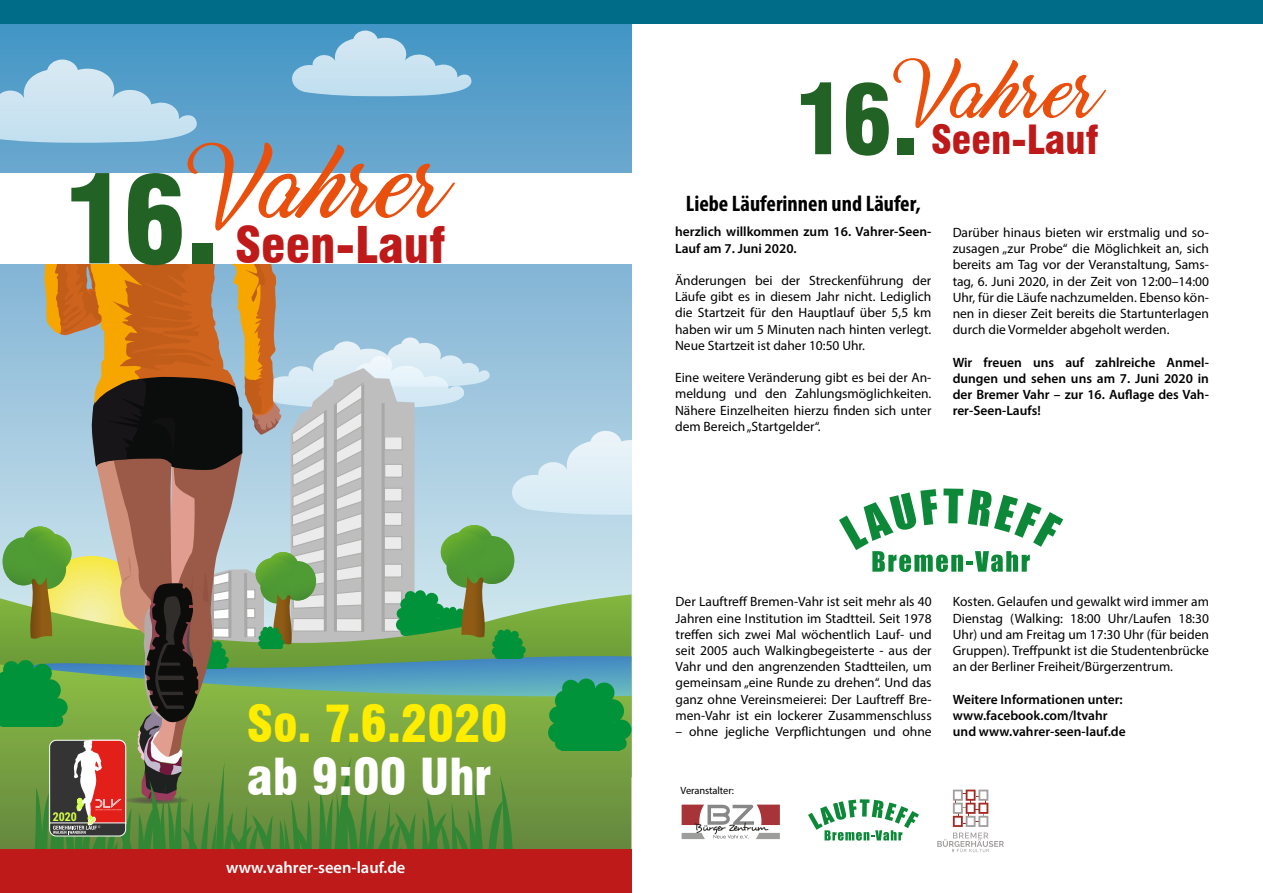
<style>
.page{position:relative;width:1263px;height:893px;background:#fff}
.page>*{position:absolute;margin:0;border:0;box-sizing:border-box;transform-origin:0 0}
.t1{font:900 condensed 119.25px "Swiss 721 BT";color:#226224}
.t2{font:900 condensed 94.95px "Swiss 721 BT";color:#226224}
.t3{font:74.25px "Marguerite";color:#e9500e}
.t4{font:59.1px "Marguerite";color:#e9500e}
.t5{font:900 condensed 49.8px "Swiss 721 BT";color:#ffed00}
.t6{font:900 condensed 49.8px "Swiss 721 BT";color:#fff}
.t7{font:900 condensed 49.5px "Swiss 721 BT";color:#be1a1a}
.t8{font:900 condensed 39.3px "Swiss 721 BT";color:#be1a1a}
.t9{font:700 condensed 22.5px "Myriad Pro";color:#000}
.t10{font:600 16.5px "Myriad Pro";color:#fff}
.t11{font:13.5px/16.2px "Myriad Pro";color:#000;text-align:justify}
.t12{font:600 13.5px/16.2px "Myriad Pro";color:#000}
.t13{font:700 12px "Roboto Condensed";color:#d4ff45}
.t14{font:10.5px "Myriad Pro";letter-spacing:-.01em;color:#000}
</style>
<div class="page">
<svg style="left:0;top:23px;width:631px;height:150px;background:#579fc9"></svg>
<svg style="left:0;top:60px;width:197px;height:83px;background:#a1cbe3"></svg>
<svg style="left:292px;top:31px;width:179px;height:65px;background:#98c6e0"></svg>
<div style="left:0;top:0;width:1263px;height:23px;background:#006c88"></div>
<svg style="left:0;top:264px;width:631px;height:629px;background:#909a7c"></svg>
<svg style="left:839px;top:488px;width:224px;height:84px"></svg>
<svg style="left:808px;top:799px;width:111px;height:42px"></svg>
<svg style="left:682px;top:805px;width:98px;height:34px"></svg>
<svg style="left:937px;top:790px;width:67px;height:62px"></svg>
<h3 class="t3" style="left:211px;top:149px;width:231px">Vahrer</h3>
<h1 class="t1" style="left:64px;top:149px;width:157px">16.</h1>
<h3 class="t7" style="left:235px;top:216px;width:212px">Seen-Lauf</h3>
<p class="t13" style="left:53px;top:808px;width:25px">2020</p>
<h3 class="t5" style="left:247px;top:694px;width:262px">So. 7.6.2020</h3>
<h3 class="t6" style="left:247px;top:747px;width:246px">ab 9:00 Uhr</h3>
<p class="t10" style="left:226px;top:857px;width:181px">www.vahrer-seen-lauf.de</p>
<h3 class="t4" style="left:912px;top:63px;width:184px">Vahrer</h3>
<h2 class="t2" style="left:795px;top:63px;width:125px">16.</h2>
<h3 class="t8" style="left:931px;top:116px;width:169px">Seen-Lauf</h3>
<h3 class="t9" style="left:686px;top:191px;width:236px">Liebe Läuferinnen und Läufer,</h3>
<p class="t12" style="left:675px;top:223px;width:258px">herzlich willkommen zum 16. Vahrer-Seen-<br>Lauf am 7. Juni 2020.</p>
<p class="t11" style="left:675px;top:272px;width:258px">Änderungen bei der Streckenführung der Läufe gibt es in diesem Jahr nicht. Lediglich die Startzeit für den Hauptlauf über 5,5 km haben wir um 5 Minuten nach hinten verlegt.<br>Neue Startzeit ist daher 10:50 Uhr.</p>
<p class="t11" style="left:675px;top:369px;width:258px">Eine weitere Veränderung gibt es bei der An&shy;meldung und den Zahlungsmöglichkeiten.<br>Nähere Einzelheiten hierzu finden sich unter dem Bereich „Startgelder“.</p>
<p class="t11" style="left:953px;top:224px;width:258px">Darüber hinaus bieten wir erstmalig und so&shy;zusagen „zur Probe“ die Möglichkeit an, sich bereits am Tag vor der Veranstaltung, Sams&shy;tag, 6. Juni 2020, in der Zeit von 12:00–14:00<br>Uhr, für die Läufe nachzumelden. Ebenso kön&shy;nen in dieser Zeit bereits die Startunterlagen durch die Vormelder abgeholt werden.</p>
<p class="t12" style="left:953px;top:354px;width:258px;text-align:justify">Wir freuen uns auf zahlreiche Anmel&shy;dungen und sehen uns am 7. Juni 2020 in der Bremer Vahr – zur 16. Auflage des Vah&shy;rer-Seen-Laufs!</p>
<p class="t11" style="left:676px;top:593px;width:258px">Der Lauftreff Bremen-Vahr ist seit mehr als 40<br>Jahren eine Institution im Stadtteil. Seit 1978 treffen sich zwei Mal wöchentlich Lauf- und seit 2005 auch Walkingbegeisterte - aus der Vahr und den angrenzenden Stadtteilen, um gemeinsam „eine Runde zu drehen“. Und das ganz ohne Vereinsmeierei: Der Lauftreff Bre&shy;men-Vahr ist ein lockerer Zusammenschluss</p>
<p class="t11" style="left:676px;top:723px;width:258px">– ohne jegliche Verpflichtungen und ohne</p>
<p class="t14" style="left:681px;top:784px;width:55px">Veranstalter:</p>
<p class="t11" style="left:953px;top:593px;width:258px">Kosten. Gelaufen und gewalkt wird immer am Dienstag (Walking: 18:00 Uhr/Laufen 18:30<br>Uhr) und am Freitag um 17:30 Uhr (für beiden Gruppen). Treffpunkt ist die Studentenbrücke an der Berliner Freiheit/Bürgerzentrum.</p>
<p class="t12" style="left:953px;top:690px;width:174px">Weitere Informationen unter: www.facebook.com/ltvahr und www.vahrer-seen-lauf.de</p>
</div>
